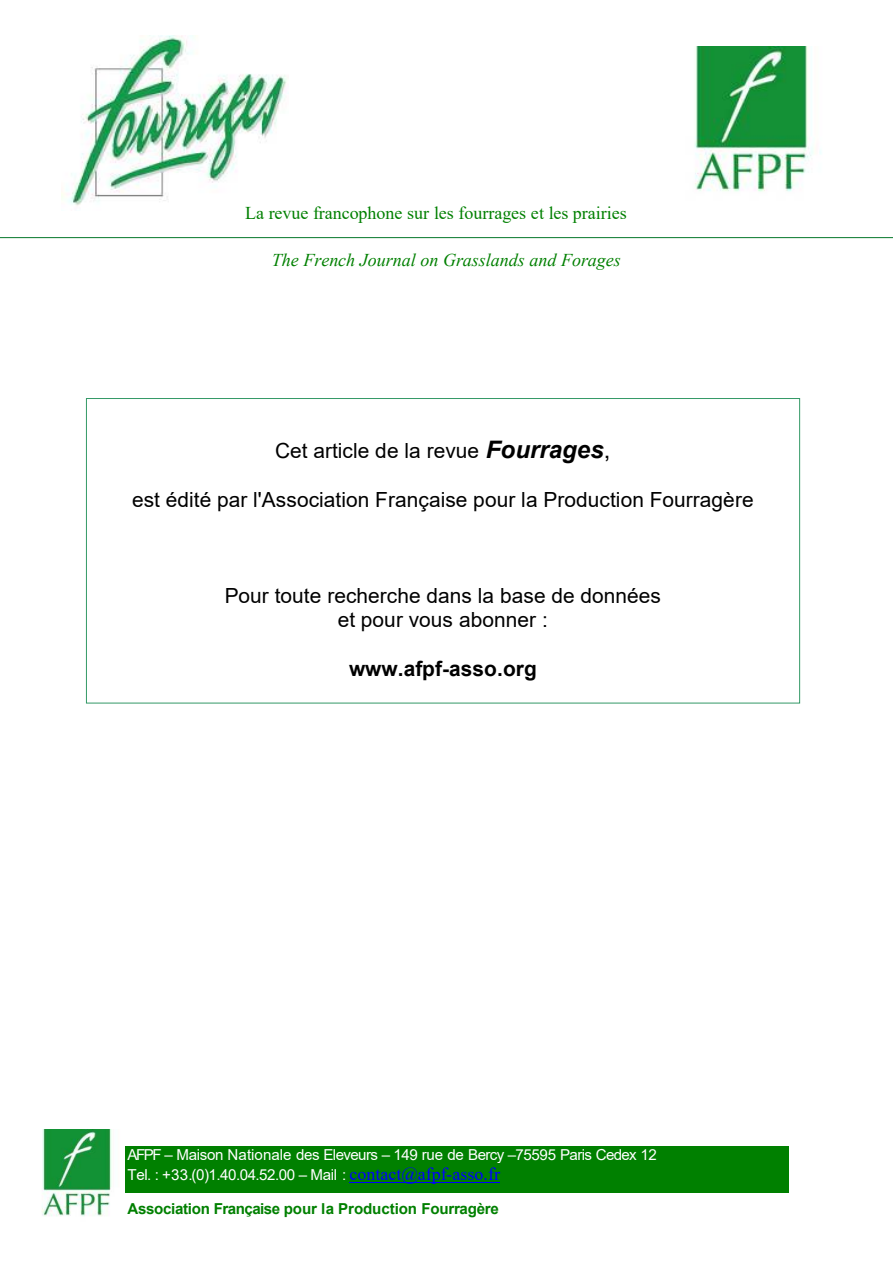
<style>
.page{position:relative;width:893px;height:1263px;background:#fff}
.page>*{position:absolute;margin:0;border:0;box-sizing:border-box;transform-origin:0 0}
.t1{font:20.85px/24.2px "Arial";letter-spacing:.005em;color:#000;text-align:center}
.t2{font:700 20.85px "Arial";letter-spacing:.005em;color:#000}
.t3{font:18px "Times New Roman";letter-spacing:-.005em;color:#008000}
.t4{font:italic 18px "Times New Roman";color:#008000}
.t5{font:15.15px/20.1px "Arial";letter-spacing:-.03em;color:#fff}
.t6{font:700 15.15px "Arial";letter-spacing:-.015em;color:#008000}
.s1{font-weight:700;font-style:italic;font-size:24.15px}
.s2{font-size:24.15px}
.s3{font-family:"Times New Roman";font-size:18px;color:#00f}
</style>
<div class="page">
<div style="left:125px;top:1146px;width:664px;height:18px;background:#008000"></div>
<div style="left:125px;top:1164px;width:664px;height:20px;background:#008000"></div>
<hr style="left:349px;top:1182px;width:151px;height:1px;background:#00f">
<div style="left:125px;top:1184px;width:664px;height:9px;background:#008000"></div>
<img style="left:42px;top:1130px;width:70px;height:87px">
<img style="left:61px;top:36px;width:226px;height:170px">
<hr style="left:0;top:237px;width:892px;height:1px;background:#178139">
<img style="left:694px;top:47px;width:128px;height:145px">
<p class="t3" style="left:245px;top:206px;width:383px">La revue francophone sur les fourrages et les prairies</p>
<p class="t4" style="left:272px;top:254px;width:350px">The French Journal on Grasslands and Forages</p>
<p class="t1" style="left:275px;top:440px;width:337px">Cet article de la revue <span class="s1">Fourrages</span><span class="s2">,</span></p>
<p class="t1" style="left:132px;top:489px;width:623px">est édité par l'Association Française pour la Production Fourragère</p>
<p class="t1" style="left:225px;top:586px;width:437px">Pour toute recherche dans la base de données et pour vous abonner :</p>
<p class="t2" style="left:349px;top:661px;width:189px">www.afpf-asso.org</p>
<p class="t5" style="left:127px;top:1146px;width:530px">AFPF – Maison Nationale des Eleveurs – 149 rue de Bercy –75595 Paris Cedex 12<br>Tel. : +33.(0)1.40.04.52.00 – Mail : <span class="s3">contact@afpf-asso.fr</span></p>
<p class="t6" style="left:127px;top:1203px;width:373px">Association Française pour la Production Fourragère</p>
</div>
